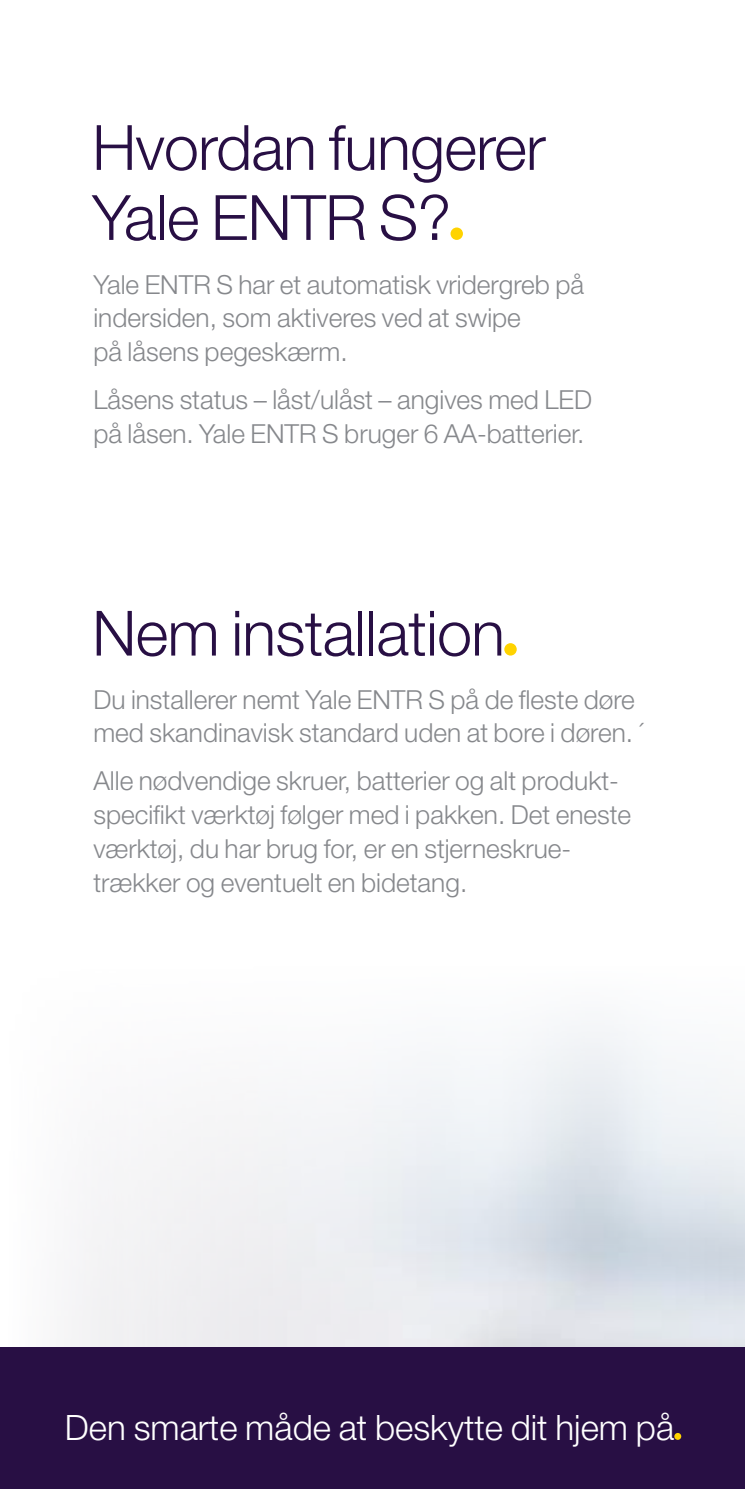
<style>
.page{position:relative;width:745px;height:1489px;background:#fff}
.page>*{position:absolute;margin:0;border:0;box-sizing:border-box;transform-origin:0 0}
.t1{font:300 62.5px/70px "Helvetica Neue";letter-spacing:-.01em;color:#280f44}
.t2{font:300 35px "Helvetica Neue";color:#fff}
.t3{font:300 26.25px/33.8px "Helvetica Neue";color:#86888c}
</style>
<div class="page">
<div style="left:0;top:1346px;width:744px;height:142px;background:#280f44"></div>
<div style="left:450px;top:227px;width:12px;height:13px;background:#ffd300;border-radius:50%"></div>
<div style="left:504px;top:643px;width:12px;height:12px;background:#ffd300;border-radius:50%"></div>
<svg style="left:674px;top:1432px;width:6px;height:7px"></svg>
<h1 class="t1" style="left:92px;top:111px;width:454px">Hvordan fungerer<br>Yale ENTR S?</h1>
<p class="t3" style="left:93px;top:267px;width:492px">Yale ENTR S har et automatisk vridergreb på indersiden, som aktiveres ved at swipe<br>på låsens pegeskærm.</p>
<p class="t3" style="left:93px;top:382px;width:500px">Låsens status – låst/ulåst – angives med LED på låsen. Yale ENTR S bruger 6 AA-batterier.</p>
<h1 class="t1" style="left:92px;top:597px;width:414px">Nem installation</h1>
<p class="t3" style="left:93px;top:681px;width:551px">Du installerer nemt Yale ENTR S på de fleste døre med skandinavisk standard uden at bore i døren. ´</p>
<p class="t3" style="left:93px;top:763px;width:539px">Alle nødvendige skruer, batterier og alt produkt&shy;specifikt værktøj følger med i pakken. Det eneste værktøj, du har brug for, er en stjerneskrue&shy;trækker og eventuelt en bidetang.</p>
<h2 class="t2" style="left:65px;top:1405px;width:610px">Den smarte måde at beskytte dit hjem på</h2>
</div>
